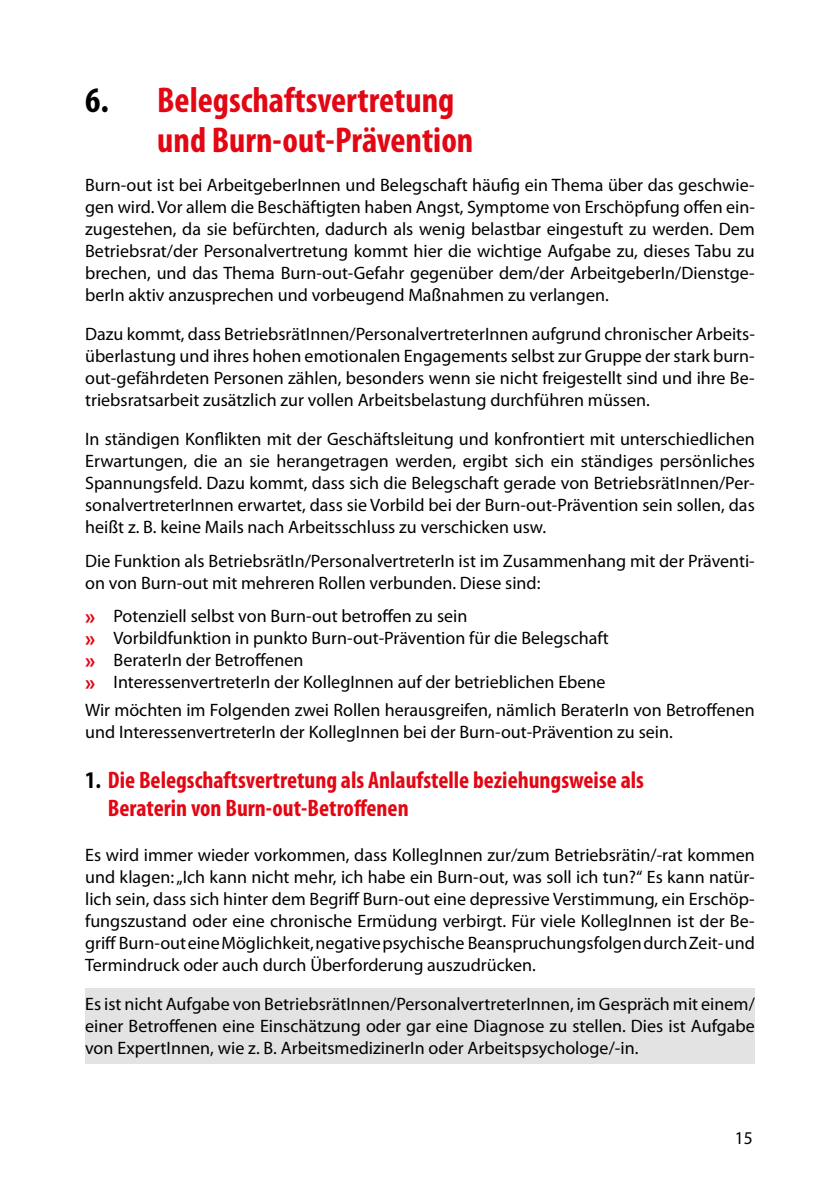
<style>
.page{position:relative;width:840px;height:1191px;background:#fff}
.page>*{position:absolute;margin:0;border:0;box-sizing:border-box;transform-origin:0 0}
.t1{font:700 condensed 36px/40px "Myriad Pro";color:#e30613}
.t2{font:700 condensed 24px/28px "Myriad Pro";color:#e30613}
.t3{font:18px/22px "Myriad Pro";color:#000;text-align:justify}
.s1{color:#000}
.s2{font-weight:700;font-size:22px;color:#e30613}
</style>
<div class="page">
<div style="left:85px;top:988px;width:669px;height:75px;background:#e3e3e3"></div>
<h1 class="t1" style="left:157px;top:79px;width:317px;text-indent:-72px"><span class="s1">6.</span> Belegschaftsvertretung und Burn-out-Prävention</h1>
<p class="t3" style="left:85px;top:174px;width:671px">Burn-out ist bei ArbeitgeberInnen und Belegschaft häufig ein Thema über das geschwie&shy;gen wird. Vor allem die Beschäftigten haben Angst, Symptome von Erschöpfung offen ein&shy;zugestehen, da sie befürchten, dadurch als wenig belastbar eingestuft zu werden. Dem Betriebsrat/der Personalvertretung kommt hier die wichtige Aufgabe zu, dieses Tabu zu brechen, und das Thema Burn-out-Gefahr gegenüber dem/der ArbeitgeberIn/Dienstge&shy;berIn aktiv anzusprechen und vorbeugend Maßnahmen zu verlangen.</p>
<p class="t3" style="left:85px;top:323px;width:671px">Dazu kommt, dass BetriebsrätInnen/PersonalvertreterInnen aufgrund chronischer Arbeits&shy;überlastung und ihres hohen emotionalen Engagements selbst zur Gruppe der stark burn&shy;out-gefährdeten Personen zählen, besonders wenn sie nicht freigestellt sind und ihre Be&shy;triebsratsarbeit zusätzlich zur vollen Arbeitsbelastung durchführen müssen.</p>
<p class="t3" style="left:85px;top:428px;width:670px">In ständigen Konflikten mit der Geschäftsleitung und konfrontiert mit unterschiedlichen Erwartungen, die an sie herangetragen werden, ergibt sich ein ständiges persönliches Spannungsfeld. Dazu kommt, dass sich die Belegschaft gerade von BetriebsrätInnen/Per&shy;sonalvertreterInnen erwartet, dass sie Vorbild bei der Burn-out-Prävention sein sollen, das heißt z. B. keine Mails nach Arbeitsschluss zu verschicken usw.</p>
<p class="t3" style="left:85px;top:549px;width:670px">Die Funktion als BetriebsrätIn/PersonalvertreterIn ist im Zusammenhang mit der Präventi&shy;on von Burn-out mit mehreren Rollen verbunden. Diese sind:</p>
<p class="t3" style="left:85px;top:604px;width:525px;text-align:left"><span class="s2">»</span> Potenziell selbst von Burn-out betroffen zu sein<br><span class="s2">»</span> Vorbildfunktion in punkto Burn-out-Prävention für die Belegschaft <span class="s2">»</span> BeraterIn der Betroffenen<br><span class="s2">»</span> InteressenvertreterIn der KollegInnen auf der betrieblichen Ebene</p>
<p class="t3" style="left:85px;top:698px;width:670px">Wir möchten im Folgenden zwei Rollen herausgreifen, nämlich BeraterIn von Betroffenen und InteressenvertreterIn der KollegInnen bei der Burn-out-Prävention zu sein.</p>
<h2 class="t2" style="left:108px;top:766px;width:537px;text-indent:-23px"><span class="s1">1.</span> Die Belegschaftsvertretung als Anlaufstelle beziehungsweise als<br>Beraterin von Burn-out-Betroffenen</h2>
<p class="t3" style="left:85px;top:843px;width:671px">Es wird immer wieder vorkommen, dass KollegInnen zur/zum Betriebsrätin/-rat kommen und klagen: „Ich kann nicht mehr, ich habe ein Burn-out, was soll ich tun?“ Es kann natür&shy;lich sein, dass sich hinter dem Begriff Burn-out eine depressive Verstimmung, ein Erschöp&shy;fungszustand oder eine chronische Ermüdung verbirgt. Für viele KollegInnen ist der Be&shy;griff Burn-out eine Möglichkeit, negative psychische Beanspruchungsfolgen durch Zeit- und Termindruck oder auch durch Überforderung auszudrücken.</p>
<p class="t3" style="left:85px;top:992px;width:671px">Es ist nicht Aufgabe von BetriebsrätInnen/PersonalvertreterInnen, im Gespräch mit einem/ einer Betroffenen eine Einschätzung oder gar eine Diagnose zu stellen. Dies ist Aufgabe von ExpertInnen, wie z. B. ArbeitsmedizinerIn oder Arbeitspsychologe/-in.</p>
<p class="t3" style="left:734px;top:1126px;width:19px">15</p>
</div>
